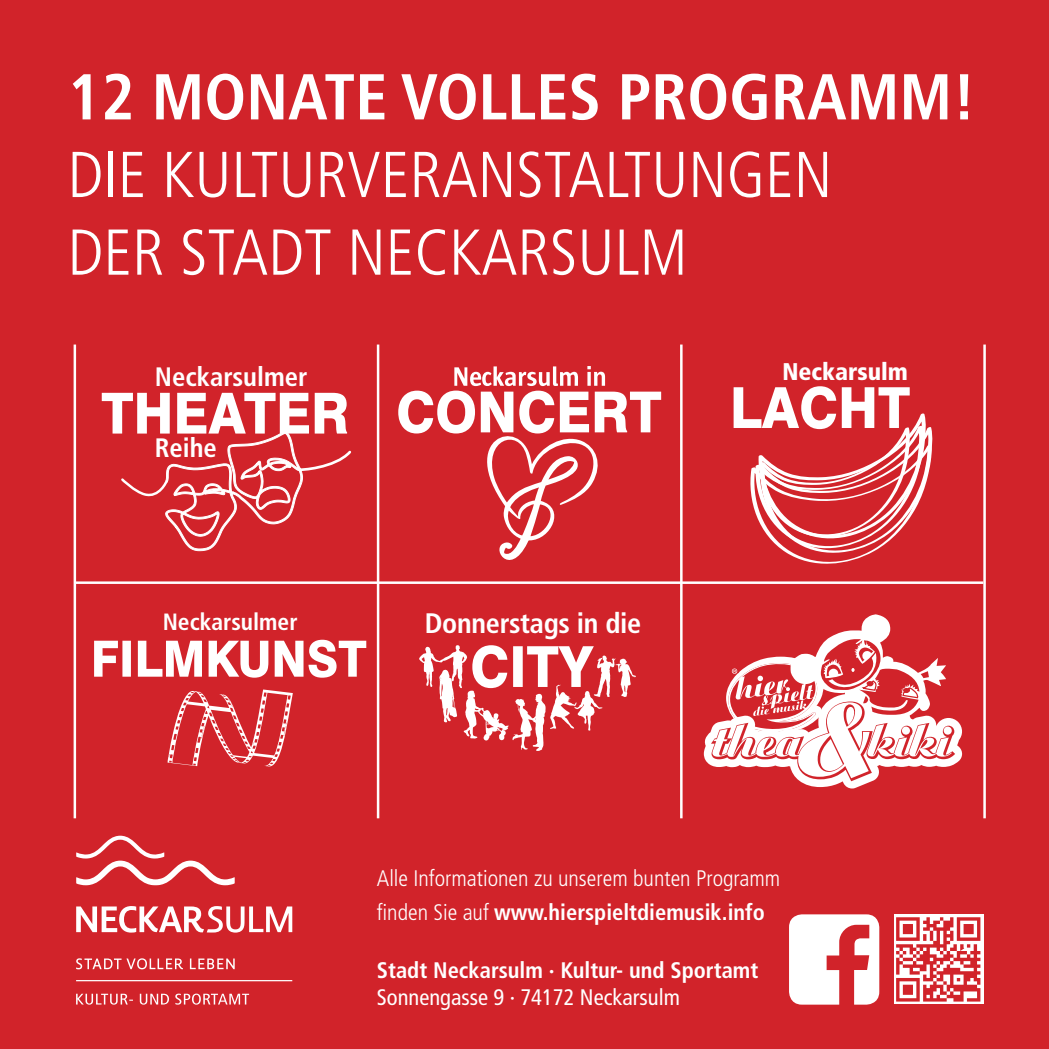
<style>
.page{position:relative;width:1049px;height:1049px;background:#d1232a}
.page>*{position:absolute;margin:0;border:0;box-sizing:border-box;transform-origin:0 0}
.t1{font:300 condensed 64.75px/77.8px "Frutiger LT";color:#fff}
.t2{font:700 condensed 28.25px "Frutiger LT";letter-spacing:-.01em;color:#fff}
.t3{font:700 condensed 26.75px "Frutiger LT";color:#fff}
.t4{font:900 condensed 24.25px "Frutiger LT";color:#fff}
.t5{font:700 condensed 23.5px "Frutiger LT";color:#fff}
.t6{font:700 condensed 22.5px "Frutiger LT";color:#fff}
.t7{font:300 condensed 22.5px "Frutiger LT";color:#fff}
.t8{font:condensed 22.5px "Frutiger LT";color:#fff}
.s1{font-weight:700}
.s2{font-weight:300}
</style>
<div class="page">
<svg style="left:76px;top:958px;width:107px;height:11px"></svg>
<svg style="left:190px;top:958px;width:45px;height:11px"></svg>
<svg style="left:76px;top:906px;width:216px;height:26px"></svg>
<svg style="left:76px;top:836px;width:159px;height:49px"></svg>
<svg style="left:76px;top:993px;width:173px;height:11px"></svg>
<hr style="left:76px;top:980px;width:216px;height:1px;background:#fff">
<svg style="left:894px;top:914px;width:89px;height:90px"></svg>
<svg style="left:896px;top:917px;width:84px;height:84px"></svg>
<svg style="left:102px;top:393px;width:249px;height:158px"></svg>
<svg style="left:733px;top:386px;width:200px;height:178px"></svg>
<svg style="left:419px;top:645px;width:217px;height:106px"></svg>
<svg style="left:398px;top:366px;width:263px;height:194px"></svg>
<svg style="left:94px;top:640px;width:272px;height:38px"></svg>
<svg style="left:167px;top:689px;width:126px;height:77px"></svg>
<hr style="left:75px;top:581px;width:908px;height:3px;background:#fff">
<hr style="left:377px;top:344px;width:2px;height:474px;background:#fff">
<hr style="left:74px;top:344px;width:2px;height:474px;background:#fff">
<hr style="left:680px;top:344px;width:2px;height:474px;background:#fff">
<hr style="left:983px;top:344px;width:3px;height:474px;background:#fff">
<svg style="left:789px;top:914px;width:90px;height:90px"></svg>
<svg style="left:704px;top:614px;width:258px;height:174px"></svg>
<svg style="left:711px;top:632px;width:244px;height:149px"></svg>
<p class="t1" style="left:67px;top:59px;width:910px"><span class="s1">12 MONATE VOLLES PROGRAMM!<br></span>DIE KULTURVERANSTALTUNGEN<br>DER STADT NECKARSULM</p>
<p class="t3" style="left:155px;top:361px;width:154px">Neckarsulmer</p>
<p class="t3" style="left:155px;top:432px;width:64px">Reihe</p>
<p class="t5" style="left:163px;top:608px;width:136px">Neckarsulmer</p>
<p class="t2" style="left:425px;top:607px;width:218px">Donnerstags in die</p>
<p class="t4" style="left:782px;top:357px;width:127px">Neckarsulm</p>
<p class="t7" style="left:377px;top:865px;width:405px">Alle Informationen zu unserem bunten Programm</p>
<p class="t6" style="left:377px;top:899px;width:389px"><span class="s2">finden Sie auf</span> www.hierspieltdiemusik.info</p>
<p class="t6" style="left:377px;top:956px;width:383px">Stadt Neckarsulm · Kultur- und Sportamt</p>
<p class="t8" style="left:377px;top:984px;width:305px">Sonnengasse 9 · 74172 Neckarsulm</p>
</div>
